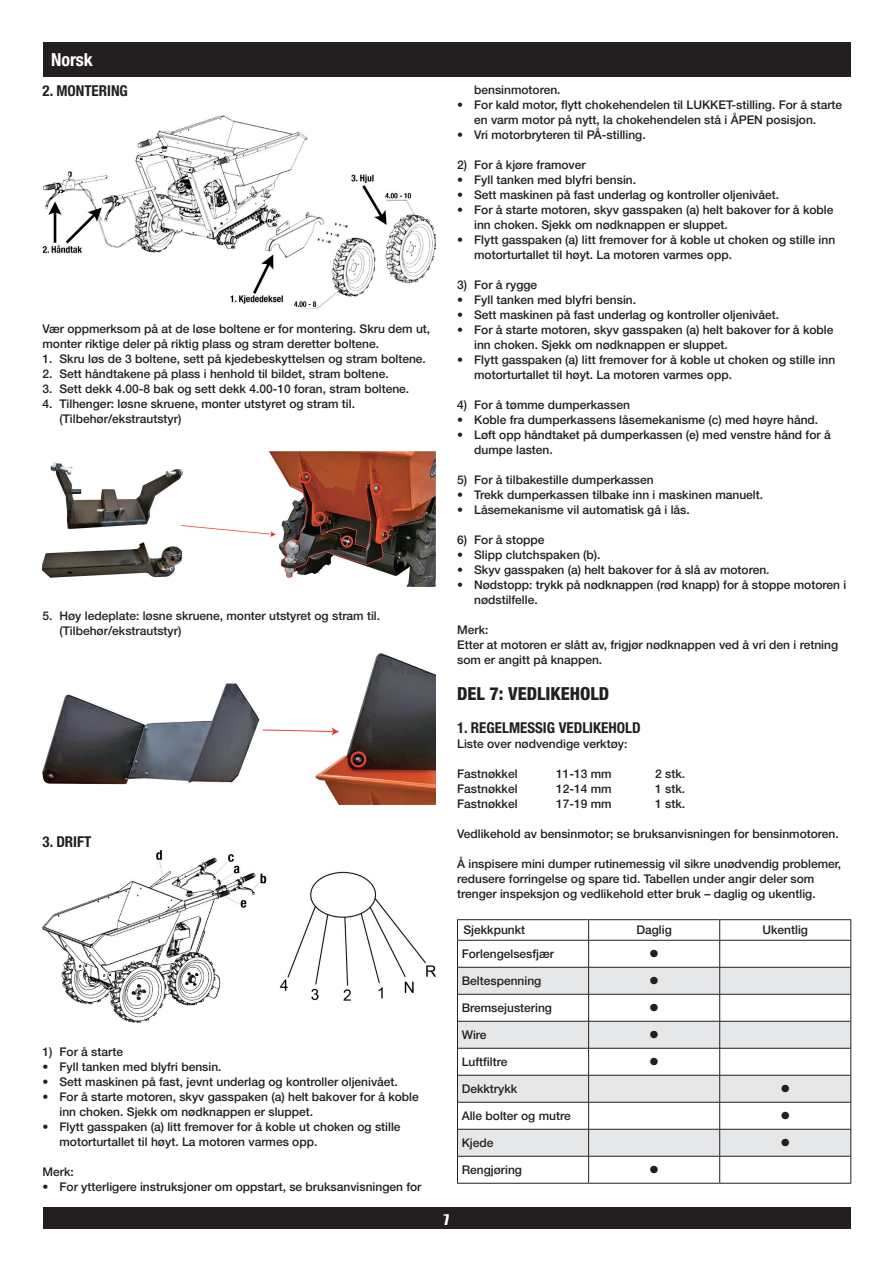
<style>
.page{position:relative;width:893px;height:1263px;background:#fff}
.page>*{position:absolute;margin:0;border:0;box-sizing:border-box;transform-origin:0 0}
.t1{font:500 21px "Helvetica Neue LT Std";color:#231f20}
.t2{font:800 condensed 18px "Helvetica Neue LT Std";color:#231f20}
.t3{font:700 condensed 18px "Helvetica Neue LT Std";color:#fff}
.t4{font:700 condensed 15px "Helvetica Neue LT Std";color:#231f20}
.t5{font:13.5px "Impact";color:#fff}
.t6{font:500 12px/15px "Helvetica Neue LT Std";color:#231f20}
</style>
<div class="page">
<div style="left:43px;top:1208px;width:807px;height:21px;background:#231f20"></div>
<div style="left:43px;top:43px;width:807px;height:34px;background:#231f20"></div>
<img style="left:43px;top:116px;width:393px;height:192px">
<img style="left:43px;top:451px;width:393px;height:135px">
<img style="left:43px;top:653px;width:393px;height:151px">
<img style="left:43px;top:850px;width:393px;height:172px">
<svg style="left:458px;top:941px;width:392px;height:242px"></svg>
<svg style="left:458px;top:968px;width:392px;height:188px;fill:#e6e7e9"></svg>
<hr style="left:457px;top:919px;width:132px;height:1px;background:#231f20">
<hr style="left:589px;top:919px;width:131px;height:1px;background:#231f20">
<hr style="left:720px;top:919px;width:131px;height:1px;background:#231f20">
<svg style="left:457px;top:920px;width:1px;height:263px"></svg>
<svg style="left:850px;top:920px;width:1px;height:263px"></svg>
<hr style="left:457px;top:1183px;width:132px;height:1px;background:#231f20">
<hr style="left:589px;top:1183px;width:131px;height:1px;background:#231f20">
<hr style="left:720px;top:1183px;width:131px;height:1px;background:#231f20">
<hr style="left:458px;top:967px;width:131px;height:1px;background:#231f20">
<hr style="left:589px;top:967px;width:131px;height:1px;background:#231f20">
<hr style="left:720px;top:967px;width:130px;height:1px;background:#231f20">
<hr style="left:458px;top:994px;width:131px;height:1px;background:#231f20">
<hr style="left:589px;top:994px;width:131px;height:1px;background:#231f20">
<hr style="left:720px;top:994px;width:130px;height:1px;background:#231f20">
<hr style="left:458px;top:1021px;width:131px;height:1px;background:#231f20">
<hr style="left:589px;top:1021px;width:131px;height:1px;background:#231f20">
<hr style="left:720px;top:1021px;width:130px;height:1px;background:#231f20">
<hr style="left:458px;top:1048px;width:131px;height:1px;background:#231f20">
<hr style="left:589px;top:1048px;width:131px;height:1px;background:#231f20">
<hr style="left:720px;top:1048px;width:130px;height:1px;background:#231f20">
<hr style="left:458px;top:1075px;width:131px;height:1px;background:#231f20">
<hr style="left:589px;top:1075px;width:131px;height:1px;background:#231f20">
<hr style="left:720px;top:1075px;width:130px;height:1px;background:#231f20">
<hr style="left:458px;top:1102px;width:131px;height:1px;background:#231f20">
<hr style="left:589px;top:1102px;width:131px;height:1px;background:#231f20">
<hr style="left:720px;top:1102px;width:130px;height:1px;background:#231f20">
<hr style="left:458px;top:1129px;width:131px;height:1px;background:#231f20">
<hr style="left:589px;top:1129px;width:131px;height:1px;background:#231f20">
<hr style="left:720px;top:1129px;width:130px;height:1px;background:#231f20">
<hr style="left:458px;top:1156px;width:131px;height:1px;background:#231f20">
<hr style="left:589px;top:1156px;width:131px;height:1px;background:#231f20">
<svg style="left:588px;top:920px;width:1px;height:263px"></svg>
<hr style="left:720px;top:1156px;width:130px;height:1px;background:#231f20">
<svg style="left:719px;top:920px;width:1px;height:263px"></svg>
<hr style="left:457px;top:940px;width:132px;height:1px;background:#231f20">
<hr style="left:589px;top:940px;width:131px;height:1px;background:#231f20">
<hr style="left:720px;top:940px;width:131px;height:1px;background:#231f20">
<h2 class="t3" style="left:51px;top:49px;width:43px">Norsk</h2>
<p class="t4" style="left:43px;top:81px;width:87px">2. MONTERING</p>
<p class="t6" style="left:43px;top:321px;width:389px">Vær oppmerksom på at de løse boltene er for montering. Skru dem ut, monter riktige deler på riktig plass og stram deretter boltene.</p>
<p class="t6" style="left:43px;top:351px;width:385px">1. Skru løs de 3 boltene, sett på kjedebeskyttelsen og stram boltene.</p>
<p class="t6" style="left:43px;top:366px;width:348px">2. Sett håndtakene på plass i henhold til bildet, stram boltene.</p>
<p class="t6" style="left:43px;top:381px;width:368px">3. Sett dekk 4.00-8 bak og sett dekk 4.00-10 foran, stram boltene.</p>
<p class="t6" style="left:60px;top:396px;width:297px;text-indent:-17px">4. Tilhenger: løsne skruene, monter utstyret og stram til. (Tilbehør/ekstrautstyr)</p>
<p class="t6" style="left:60px;top:608px;width:322px;text-indent:-17px">5. Høy ledeplate: løsne skruene, monter utstyret og stram til. (Tilbehør/ekstrautstyr)</p>
<p class="t4" style="left:43px;top:833px;width:50px">3. DRIFT</p>
<p class="t6" style="left:43px;top:1044px;width:82px">1) For å starte</p>
<p class="t6" style="left:43px;top:1059px;width:181px">• Fyll tanken med blyfri bensin.</p>
<p class="t6" style="left:43px;top:1074px;width:357px">• Sett maskinen på fast, jevnt underlag og kontroller oljenivået.</p>
<p class="t6" style="left:60px;top:1089px;width:361px;text-indent:-17px">• For å starte motoren, skyv gasspaken (a) helt bakover for å koble inn choken. Sjekk om nødknappen er sluppet.</p>
<p class="t6" style="left:60px;top:1119px;width:343px;text-indent:-17px">• Flytt gasspaken (a) litt fremover for å koble ut choken og stille motorturtallet til høyt. La motoren varmes opp.</p>
<p class="t6" style="left:43px;top:1164px;width:33px">Merk:</p>
<p class="t6" style="left:43px;top:1179px;width:380px">• For ytterligere instruksjoner om oppstart, se bruksanvisningen for</p>
<p class="t6" style="left:474px;top:82px;width:88px">bensinmotoren.</p>
<p class="t6" style="left:474px;top:97px;width:370px;text-indent:-17px">• For kald motor, flytt chokehendelen til LUKKET-stilling. For å starte en varm motor på nytt, la chokehendelen stå i ÅPEN posisjon.</p>
<p class="t6" style="left:457px;top:127px;width:190px">• Vri motorbryteren til PÅ-stilling.</p>
<p class="t6" style="left:457px;top:157px;width:130px">2) For å kjøre framover</p>
<p class="t6" style="left:457px;top:172px;width:181px">• Fyll tanken med blyfri bensin.</p>
<p class="t6" style="left:457px;top:187px;width:324px">• Sett maskinen på fast underlag og kontroller oljenivået.</p>
<p class="t6" style="left:474px;top:202px;width:361px;text-indent:-17px">• For å starte motoren, skyv gasspaken (a) helt bakover for å koble inn choken. Sjekk om nødknappen er sluppet.</p>
<p class="t6" style="left:474px;top:232px;width:363px;text-indent:-17px">• Flytt gasspaken (a) litt fremover for å koble ut choken og stille inn motorturtallet til høyt. La motoren varmes opp.</p>
<p class="t6" style="left:457px;top:277px;width:82px">3) For å rygge</p>
<p class="t6" style="left:457px;top:292px;width:181px">• Fyll tanken med blyfri bensin.</p>
<p class="t6" style="left:457px;top:307px;width:324px">• Sett maskinen på fast underlag og kontroller oljenivået.</p>
<p class="t6" style="left:474px;top:322px;width:361px;text-indent:-17px">• For å starte motoren, skyv gasspaken (a) helt bakover for å koble inn choken. Sjekk om nødknappen er sluppet.</p>
<p class="t6" style="left:474px;top:352px;width:363px;text-indent:-17px">• Flytt gasspaken (a) litt fremover for å koble ut choken og stille inn motorturtallet til høyt. La motoren varmes opp.</p>
<p class="t6" style="left:457px;top:397px;width:174px">4) For å tømme dumperkassen</p>
<p class="t6" style="left:457px;top:412px;width:363px">• Koble fra dumperkassens låsemekanisme (c) med høyre hånd.</p>
<p class="t6" style="left:474px;top:427px;width:358px;text-indent:-17px">• Løft opp håndtaket på dumperkassen (e) med venstre hånd for å dumpe lasten.</p>
<p class="t6" style="left:457px;top:472px;width:198px">5) For å tilbakestille dumperkassen</p>
<p class="t6" style="left:457px;top:487px;width:307px">• Trekk dumperkassen tilbake inn i maskinen manuelt.</p>
<p class="t6" style="left:457px;top:502px;width:234px">• Låsemekanisme vil automatisk gå i lås.</p>
<p class="t6" style="left:457px;top:532px;width:89px">6) For å stoppe</p>
<p class="t6" style="left:457px;top:547px;width:145px">• Slipp clutchspaken (b).</p>
<p class="t6" style="left:457px;top:562px;width:314px">• Skyv gasspaken (a) helt bakover for å slå av motoren.</p>
<p class="t6" style="left:474px;top:577px;width:374px;text-indent:-17px">• Nødstopp: trykk på nødknappen (rød knapp) for å stoppe motoren i nødstilfelle.</p>
<p class="t6" style="left:457px;top:622px;width:383px">Merk:<br>Etter at motoren er slått av, frigjør nødknappen ved å vri den i retning som er angitt på knappen.</p>
<h2 class="t2" style="left:457px;top:683px;width:154px">DEL 7: VEDLIKEHOLD</h2>
<p class="t4" style="left:457px;top:719px;width:185px">1. REGELMESSIG VEDLIKEHOLD</p>
<p class="t6" style="left:457px;top:736px;width:172px">Liste over nødvendige verktøy:</p>
<p class="t6" style="left:457px;top:766px;width:62px">Fastnøkkel</p>
<p class="t6" style="left:556px;top:766px;width:57px">11-13 mm</p>
<p class="t6" style="left:655px;top:766px;width:32px">2 stk.</p>
<p class="t6" style="left:457px;top:781px;width:62px">Fastnøkkel</p>
<p class="t6" style="left:556px;top:781px;width:57px">12-14 mm</p>
<p class="t6" style="left:655px;top:781px;width:32px">1 stk.</p>
<p class="t6" style="left:457px;top:796px;width:62px">Fastnøkkel</p>
<p class="t6" style="left:556px;top:796px;width:57px">17-19 mm</p>
<p class="t6" style="left:655px;top:796px;width:32px">1 stk.</p>
<p class="t6" style="left:457px;top:826px;width:383px">Vedlikehold av bensinmotor; se bruksanvisningen for bensinmotoren.</p>
<p class="t6" style="left:457px;top:856px;width:386px">Å inspisere mini dumper rutinemessig vil sikre unødvendig problemer, redusere forringelse og spare tid. Tabellen under angir deler som trenger inspeksjon og vedlikehold etter bruk – daglig og ukentlig.</p>
<p class="t6" style="left:463px;top:922px;width:63px">Sjekkpunkt</p>
<p class="t6" style="left:636px;top:922px;width:37px">Daglig</p>
<p class="t6" style="left:762px;top:922px;width:47px">Ukentlig</p>
<p class="t6" style="left:462px;top:946px;width:94px">Forlengelsesfjær</p>
<h1 class="t1" style="left:649px;top:941px;width:12px">•</h1>
<p class="t6" style="left:462px;top:973px;width:81px">Beltespenning</p>
<h1 class="t1" style="left:649px;top:968px;width:12px">•</h1>
<p class="t6" style="left:462px;top:1000px;width:92px">Bremsejustering</p>
<h1 class="t1" style="left:649px;top:995px;width:12px">•</h1>
<p class="t6" style="left:462px;top:1027px;width:26px">Wire</p>
<h1 class="t1" style="left:649px;top:1022px;width:12px">•</h1>
<p class="t6" style="left:462px;top:1054px;width:47px">Luftfiltre</p>
<h1 class="t1" style="left:649px;top:1049px;width:12px">•</h1>
<p class="t6" style="left:462px;top:1081px;width:57px">Dekktrykk</p>
<h1 class="t1" style="left:780px;top:1076px;width:12px">•</h1>
<p class="t6" style="left:462px;top:1108px;width:110px">Alle bolter og mutre</p>
<h1 class="t1" style="left:780px;top:1103px;width:12px">•</h1>
<p class="t6" style="left:462px;top:1135px;width:33px">Kjede</p>
<h1 class="t1" style="left:780px;top:1130px;width:12px">•</h1>
<p class="t6" style="left:462px;top:1162px;width:62px">Rengjøring</p>
<h1 class="t1" style="left:649px;top:1157px;width:12px">•</h1>
<p class="t5" style="left:444px;top:1209px;width:7px">7</p>
</div>
